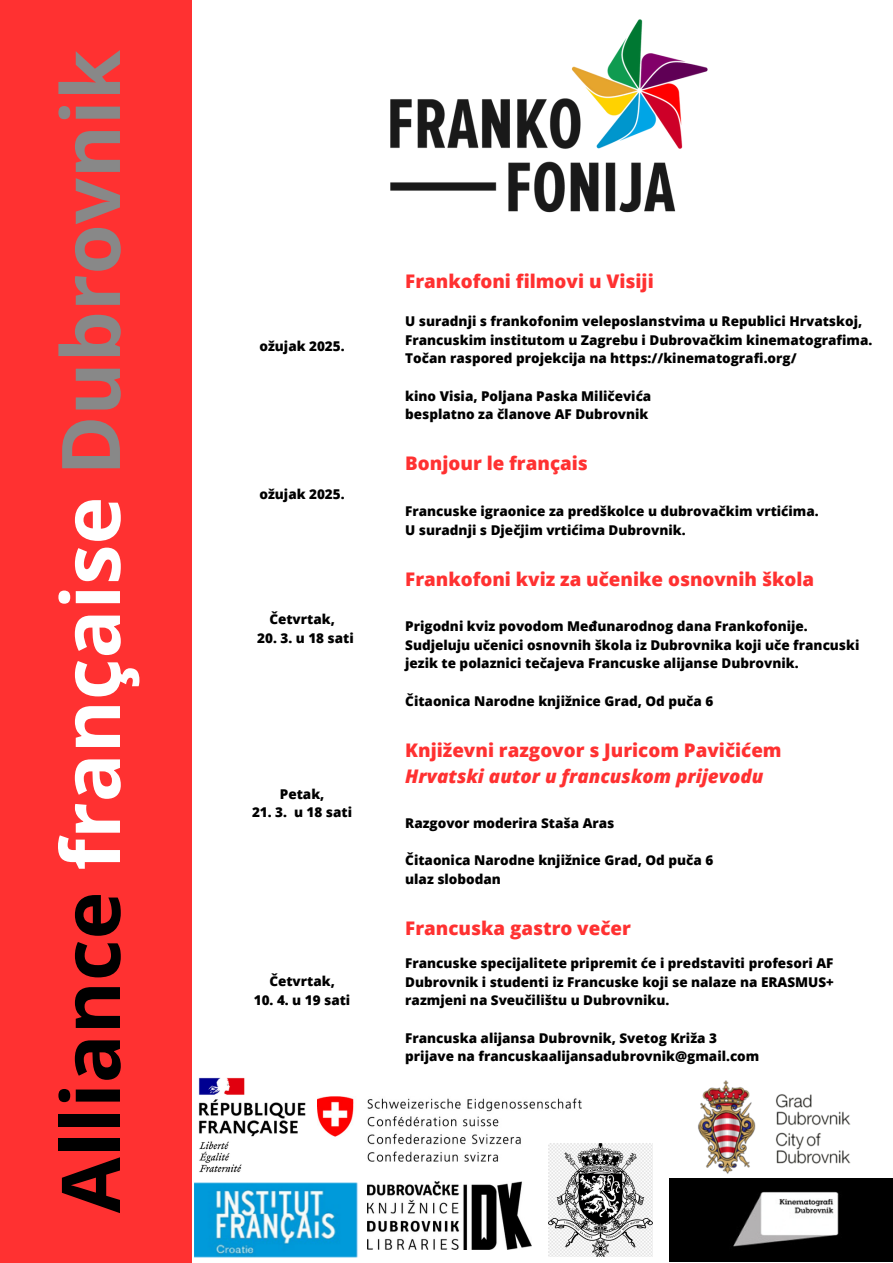
<style>
.page{position:relative;width:893px;height:1263px;background:#fff}
.page>*{position:absolute;margin:0;border:0;box-sizing:border-box;transform-origin:0 0}
.t1{font:700 81px "Open Sans";color:#fff}
.t2{font:800 18.75px "Open Sans";color:#ff3131}
.t3{font:italic 800 18.75px "Open Sans";color:#ff3131}
.t4{font:800 13.5px/18.6px "Open Sans";color:#000}
.s1{color:#000}
.s2{color:#888}
</style>
<div class="page">
<div style="left:0;top:0;width:192px;height:1263px;background:#ff3131"></div>
<img style="left:390px;top:19px;width:318px;height:194px">
<img style="left:375px;top:1181px;width:156px;height:68px">
<img style="left:198px;top:1078px;width:108px;height:94px">
<img style="left:195px;top:1182px;width:180px;height:76px">
<img style="left:318px;top:1096px;width:263px;height:65px">
<img style="left:548px;top:1144px;width:104px;height:112px">
<img style="left:669px;top:1179px;width:224px;height:82px">
<img style="left:698px;top:1080px;width:153px;height:94px">
<p class="t1" style="left:33px;top:1213px;width:1164px;rotate:-90deg"><span class="s1">Alliance</span> française <span class="s2">Dubrovnik</span></p>
<h1 class="t4" style="left:259px;top:336px;width:87px">ožujak 2025.</h1>
<p class="t4" style="left:259px;top:485px;width:87px">ožujak 2025.</p>
<p class="t4" style="left:269px;top:610px;width:67px">Četvrtak,</p>
<p class="t4" style="left:257px;top:628px;width:98px">20. 3. u 18 sati</p>
<p class="t4" style="left:280px;top:784px;width:46px">Petak,</p>
<p class="t4" style="left:252px;top:803px;width:102px">21. 3. u 18 sati</p>
<p class="t4" style="left:269px;top:971px;width:67px">Četvrtak,</p>
<p class="t4" style="left:254px;top:990px;width:98px">10. 4. u 19 sati</p>
<p class="t2" style="left:405px;top:268px;width:250px">Frankofoni filmovi u Visiji</p>
<p class="t4" style="left:405px;top:312px;width:468px">U suradnji s frankofonim veleposlanstvima u Republici Hrvatskoj,<br>Francuskim institutom u Zagrebu i Dubrovačkim kinematografima.</p>
<p class="t4" style="left:405px;top:349px;width:393px">Točan raspored projekcija na https://kinematografi.org/</p>
<p class="t4" style="left:405px;top:386px;width:248px">kino Visia, Poljana Paska Miličevića</p>
<p class="t4" style="left:405px;top:405px;width:245px">besplatno za članove AF Dubrovnik</p>
<p class="t2" style="left:405px;top:450px;width:184px">Bonjour le français</p>
<p class="t4" style="left:405px;top:501px;width:415px">Francuske igraonice za predškolce u dubrovačkim vrtićima.</p>
<p class="t4" style="left:405px;top:520px;width:282px">U suradnji s Dječjim vrtićima Dubrovnik.</p>
<p class="t2" style="left:405px;top:566px;width:410px">Frankofoni kviz za učenike osnovnih škola</p>
<p class="t4" style="left:405px;top:617px;width:404px">Prigodni kviz povodom Međunarodnog dana Frankofonije.</p>
<p class="t4" style="left:405px;top:635px;width:456px">Sudjeluju učenici osnovnih škola iz Dubrovnika koji uče francuski jezik te polaznici tečajeva Francuske alijanse Dubrovnik.</p>
<p class="t4" style="left:405px;top:691px;width:309px">Čitaonica Narodne knjižnice Grad, Od puča 6</p>
<p class="t2" style="left:405px;top:737px;width:378px">Književni razgovor s Juricom Pavičićem</p>
<p class="t3" style="left:405px;top:762px;width:360px">Hrvatski autor u francuskom prijevodu</p>
<p class="t4" style="left:405px;top:814px;width:211px">Razgovor moderira Staša Aras</p>
<p class="t4" style="left:405px;top:851px;width:309px">Čitaonica Narodne knjižnice Grad, Od puča 6</p>
<p class="t4" style="left:405px;top:869px;width:97px">ulaz slobodan</p>
<p class="t2" style="left:405px;top:915px;width:227px">Francuska gastro večer</p>
<p class="t4" style="left:405px;top:954px;width:430px;text-align:justify">Francuske specijalitete pripremit će i predstaviti profesori AF Dubrovnik i studenti iz Francuske koji se nalaze na ERASMUS+ razmjeni na Sveučilištu u Dubrovniku.</p>
<p class="t4" style="left:405px;top:1028px;width:313px">Francuska alijansa Dubrovnik, Svetog Križa 3</p>
<p class="t4" style="left:405px;top:1046px;width:356px">prijave na francuskaalijansadubrovnik@gmail.com</p>
</div>
